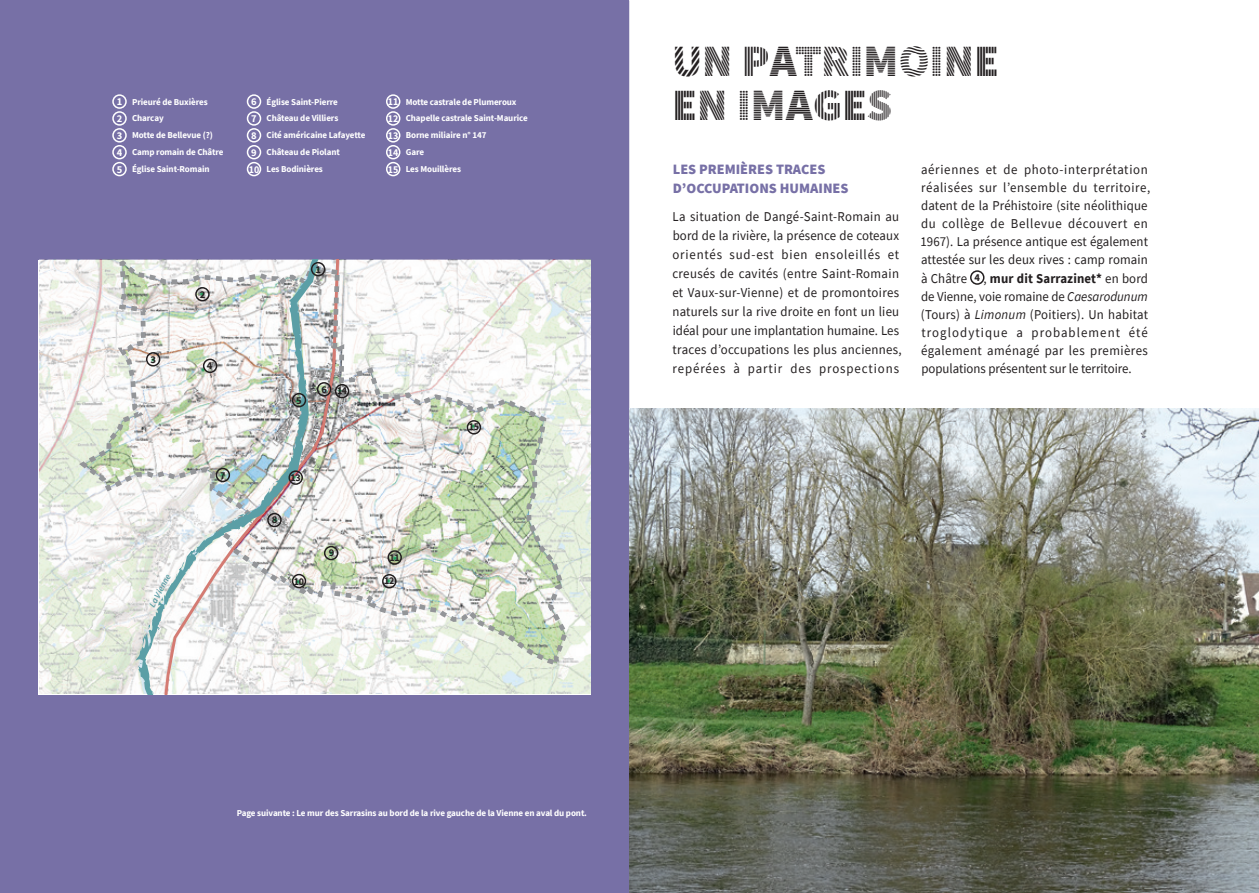
<style>
.page{position:relative;width:1259px;height:893px;background:#fff}
.page>*{position:absolute;margin:0;border:0;box-sizing:border-box;transform-origin:0 0}
.t1{font:900 45px/43.5px "Source Sans Pro DISPLAYV2";color:#231f20}
.t2{font:900 14.25px/19px "Source Sans Pro";color:#7770a6}
.t3{font:13.5px/18.1px "Source Sans Pro";letter-spacing:.025em;color:#231f20;scale:.95 1}
.t4{font:700 10.5px "Source Sans Pro";letter-spacing:-.04em;color:#231f20;scale:.95 1}
.t5{font:700 10.5px/17px "Source Sans Pro";color:#fff;text-align:justify}
.t6{font:700 10.5px/17px "Source Sans Pro";color:#fff;text-align:justify;scale:.95 1}
.t7{font:700 10.5px "Source Sans Pro";letter-spacing:-.04em;color:#231f20}
.t8{font:700 9px/16.8px "Source Sans Pro";letter-spacing:-.01em;color:#fff}
.t9{font:italic 600 9px "Source Sans Pro";color:#599da5}
.s1{font-weight:700}
.s2{font-style:italic}
</style>
<div class="page">
<div style="left:0;top:0;width:629px;height:893px;background:#7770a6"></div>
<img style="left:40px;top:260px;width:551px;height:434px">
<svg style="left:75px;top:260px;width:495px;height:410px;background:#e0e5db"></svg>
<svg style="left:135px;top:260px;width:185px;height:434px;background:#dadddb"></svg>
<svg style="left:194px;top:548px;width:2px;height:6px"></svg>
<svg style="left:138px;top:663px;width:4px;height:5px"></svg>
<svg style="left:147px;top:624px;width:4px;height:6px"></svg>
<svg style="left:252px;top:504px;width:10px;height:11px"></svg>
<div style="left:195px;top:287px;width:15px;height:14px;border:2px solid #231f20;border-radius:50%"></div>
<div style="left:292px;top:393px;width:14px;height:14px;border:2px solid #231f20;border-radius:50%"></div>
<div style="left:146px;top:352px;width:14px;height:15px;border:2px solid #231f20;border-radius:50%"></div>
<div style="left:216px;top:468px;width:14px;height:14px;border:2px solid #231f20;border-radius:50%"></div>
<div style="left:311px;top:262px;width:14px;height:14px;border:2px solid #231f20;border-radius:50%"></div>
<div style="left:203px;top:359px;width:14px;height:14px;border:2px solid #231f20;border-radius:50%"></div>
<div style="left:317px;top:382px;width:14px;height:14px;border:2px solid #231f20;border-radius:50%"></div>
<div style="left:387px;top:550px;width:15px;height:15px;border:2px solid #231f20;border-radius:50%"></div>
<div style="left:292px;top:574px;width:14px;height:14px;border:2px solid #231f20;border-radius:50%"></div>
<div style="left:267px;top:513px;width:15px;height:14px;border:2px solid #231f20;border-radius:50%"></div>
<div style="left:288px;top:470px;width:15px;height:15px;border:2px solid #231f20;border-radius:50%"></div>
<div style="left:324px;top:546px;width:14px;height:14px;border:2px solid #231f20;border-radius:50%"></div>
<div style="left:112px;top:94px;width:15px;height:15px;border:2px solid #fff;border-radius:50%"></div>
<div style="left:112px;top:111px;width:15px;height:15px;border:2px solid #fff;border-radius:50%"></div>
<div style="left:112px;top:128px;width:15px;height:15px;border:2px solid #fff;border-radius:50%"></div>
<div style="left:112px;top:145px;width:15px;height:14px;border:2px solid #fff;border-radius:50%"></div>
<div style="left:112px;top:162px;width:15px;height:14px;border:2px solid #fff;border-radius:50%"></div>
<div style="left:247px;top:94px;width:14px;height:15px;border:2px solid #fff;border-radius:50%"></div>
<div style="left:247px;top:111px;width:14px;height:15px;border:2px solid #fff;border-radius:50%"></div>
<div style="left:247px;top:128px;width:14px;height:15px;border:2px solid #fff;border-radius:50%"></div>
<div style="left:247px;top:145px;width:14px;height:14px;border:2px solid #fff;border-radius:50%"></div>
<div style="left:247px;top:162px;width:14px;height:14px;border:2px solid #fff;border-radius:50%"></div>
<div style="left:386px;top:94px;width:14px;height:15px;border:2px solid #fff;border-radius:50%"></div>
<div style="left:386px;top:111px;width:14px;height:15px;border:2px solid #fff;border-radius:50%"></div>
<div style="left:386px;top:128px;width:14px;height:15px;border:2px solid #fff;border-radius:50%"></div>
<div style="left:386px;top:145px;width:14px;height:14px;border:2px solid #fff;border-radius:50%"></div>
<div style="left:386px;top:162px;width:14px;height:14px;border:2px solid #fff;border-radius:50%"></div>
<div style="left:382px;top:574px;width:14px;height:14px;border:2px solid #231f20;border-radius:50%"></div>
<div style="left:335px;top:384px;width:14px;height:14px;border:2px solid #231f20;border-radius:50%"></div>
<div style="left:467px;top:420px;width:14px;height:15px;border:2px solid #231f20;border-radius:50%"></div>
<div style="left:970px;top:270px;width:14px;height:15px;border:2px solid #231f20;border-radius:50%"></div>
<img style="left:629px;top:408px;width:630px;height:485px">
<p class="t5" style="left:117px;top:93px;width:7px">1<br>2<br>3<br>4<br>5</p>
<p class="t8" style="left:266px;top:93px;width:100px">Église Saint-Pierre<br>Château de Villiers<br>Cité américaine Lafayette<br>Château de Piolant<br>Les Bodinières</p>
<p class="t8" style="left:132px;top:93px;width:93px">Prieuré de Buxières<br>Charcay<br>Motte de Bellevue (?)<br>Camp romain de Châtre<br>Église Saint-Romain</p>
<p class="t5" style="left:249px;top:93px;width:12px;text-align:left">6<br>7<br>8<br>9<br>10</p>
<p class="t8" style="left:406px;top:93px;width:123px">Motte castrale de Plumeroux<br>Chapelle castrale Saint-Maurice<br>Borne miliaire n° 147<br>Gare<br>Les Mouillères</p>
<p class="t6" style="left:388px;top:93px;width:13px">11<br>12<br>13<br>14<br>15</p>
<p class="t7" style="left:150px;top:352px;width:7px">3</p>
<p class="t7" style="left:200px;top:287px;width:7px">2</p>
<p class="t7" style="left:207px;top:358px;width:7px">4</p>
<p class="t9" style="left:146px;top:604px;width:38px;rotate:-62deg">La Vienne</p>
<p class="t4" style="left:220px;top:468px;width:7px">7</p>
<p class="t7" style="left:315px;top:262px;width:7px">1</p>
<p class="t7" style="left:296px;top:393px;width:7px">5</p>
<p class="t7" style="left:321px;top:382px;width:7px">6</p>
<p class="t4" style="left:337px;top:384px;width:12px">14</p>
<p class="t7" style="left:272px;top:513px;width:7px">8</p>
<p class="t4" style="left:291px;top:470px;width:12px">13</p>
<p class="t4" style="left:294px;top:574px;width:12px">10</p>
<p class="t7" style="left:329px;top:546px;width:7px">9</p>
<p class="t4" style="left:390px;top:550px;width:12px">11</p>
<p class="t4" style="left:384px;top:574px;width:12px">12</p>
<p class="t4" style="left:469px;top:420px;width:12px">15</p>
<p class="t8" style="left:237px;top:804px;width:352px">Page suivante : Le mur des Sarrasins au bord de la rive gauche de la Vienne en aval du pont.</p>
<h1 class="t1" style="left:672px;top:41px;width:328px">UN PATRIMOINE<br>EN IMAGES</h1>
<p class="t2" style="left:673px;top:160px;width:177px">LES PREMIÈRES TRACES<br>D’OCCUPATIONS HUMAINES</p>
<p class="t3" style="left:672px;top:207px;width:243px;line-height:19px">La situation de Dangé-Saint-Romain au bord de la rivière, la présence de coteaux orientés sud-est bien ensoleillés et creusés de cavités (entre Saint-Romain et Vaux-sur-Vienne) et de promontoires naturels sur la rive droite en font un lieu idéal pour une implantation humaine. Les traces d’occupations les plus anciennes, repérées à partir des prospections</p>
<p class="t3" style="left:920px;top:160px;width:244px">aériennes et de photo-interprétation réalisées sur l’ensemble du territoire, datent de la Préhistoire (site néolithique du collège de Bellevue découvert en 1967). La présence antique est également attestée sur les deux rives : camp romain à Châtre , <span class="s1">mur dit Sarrazinet*</span> en bord de Vienne, voie romaine de <span class="s2">Caesarodunum </span>(Tours) à <span class="s2">Limonum</span> (Poitiers). Un habitat troglodytique a probablement été également aménagé par les premières populations présentent sur le territoire.</p>
<p class="t7" style="left:974px;top:270px;width:7px">4</p>
</div>
